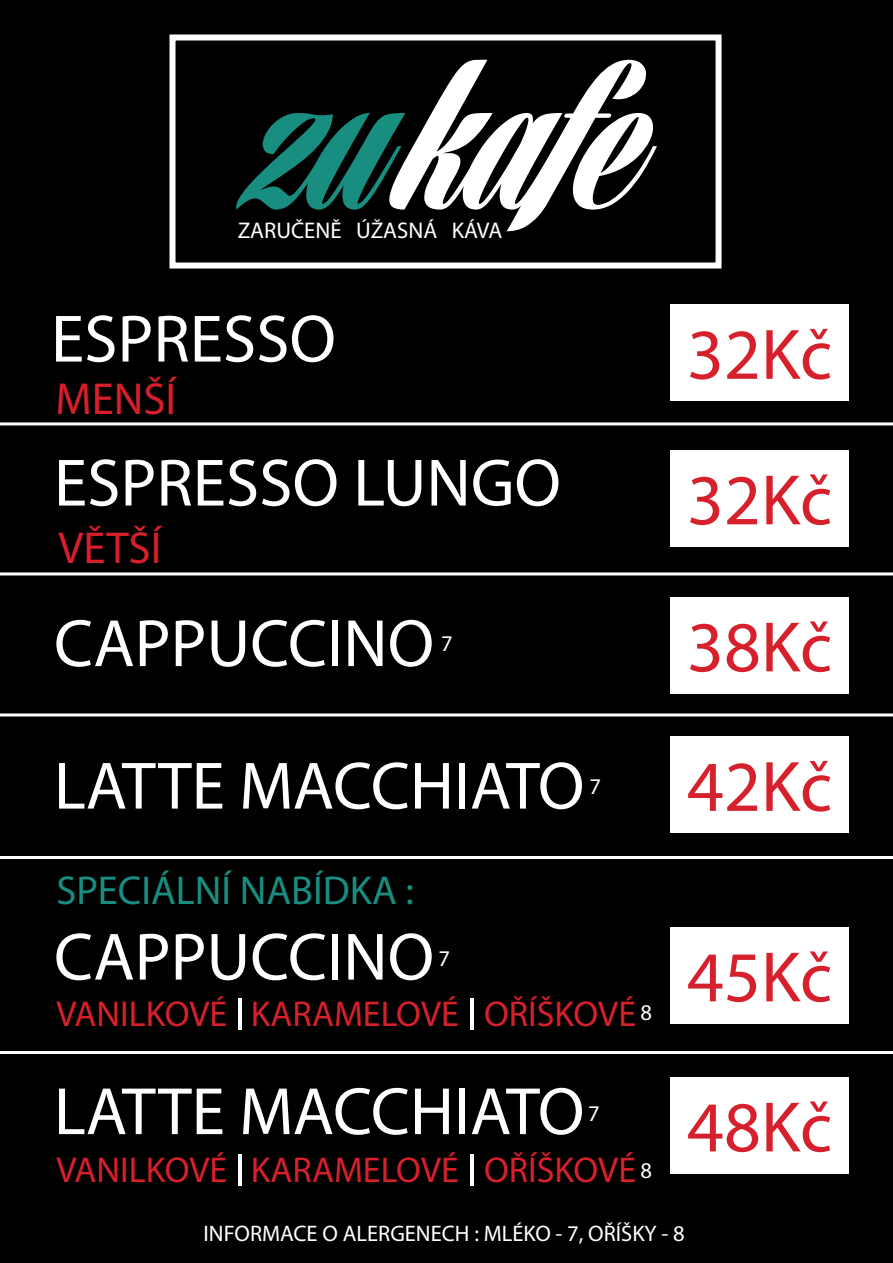
<style>
.page{position:relative;width:893px;height:1263px;background:#000001}
.page>*{position:absolute;margin:0;border:0;box-sizing:border-box;transform-origin:0 0}
.t1{font:72px/146.2px "Myriad Pro";color:#d6202c;text-align:justify}
.t2{font:67.5px/144px "Myriad Pro";color:#fff}
.t3{font:45px "Myriad Pro";color:#d61f2a}
.t4{font:40.5px "Myriad Pro";color:#178e80}
.t5{font:36px "Myriad Pro";color:#d6202c}
.t6{font:22.65px "Myriad Pro";color:#fff}
.t7{font:22.5px "Myriad Pro";color:#fff}
</style>
<div class="page">
<div style="left:670px;top:304px;width:179px;height:96px;background:#fff"></div>
<svg style="left:236px;top:60px;width:421px;height:171px"></svg>
<hr style="left:0;top:422px;width:893px;height:3px;background:#fff">
<hr style="left:0;top:572px;width:893px;height:3px;background:#fff">
<hr style="left:0;top:713px;width:893px;height:3px;background:#fff">
<hr style="left:0;top:856px;width:893px;height:3px;background:#fff">
<hr style="left:0;top:1051px;width:893px;height:3px;background:#fff">
<div style="left:670px;top:450px;width:179px;height:96px;background:#fff"></div>
<div style="left:670px;top:597px;width:179px;height:96px;background:#fff"></div>
<div style="left:670px;top:736px;width:179px;height:96px;background:#fff"></div>
<div style="left:670px;top:927px;width:179px;height:96px;background:#fff"></div>
<div style="left:670px;top:1077px;width:179px;height:96px;background:#fff"></div>
<hr style="left:238px;top:998px;width:3px;height:32px;background:#fff">
<hr style="left:471px;top:998px;width:3px;height:32px;background:#fff">
<hr style="left:238px;top:1154px;width:3px;height:32px;background:#fff">
<hr style="left:471px;top:1154px;width:3px;height:32px;background:#fff">
<div style="left:170px;top:34px;width:552px;height:234px;border:6px solid #fff"></div>
<p class="t6" style="left:238px;top:217px;width:266px">ZARUČENĚ ÚŽASNÁ KÁVA</p>
<p class="t2" style="left:51px;top:266px;width:511px">ESPRESSO<br>ESPRESSO LUNGO</p>
<p class="t3" style="left:56px;top:371px;width:122px">MENŠÍ</p>
<p class="t3" style="left:59px;top:520px;width:105px">VĚTŠÍ</p>
<p class="t2" style="left:54px;top:570px;width:382px">CAPPUCCINO</p>
<p class="t7" style="left:441px;top:630px;width:13px">7</p>
<p class="t2" style="left:54px;top:713px;width:532px">LATTE MACCHIATO</p>
<p class="t7" style="left:590px;top:772px;width:13px">7</p>
<p class="t4" style="left:56px;top:865px;width:359px">SPECIÁLNÍ NABÍDKA :</p>
<p class="t1" style="left:687px;top:280px;width:147px">32Kč 32Kč 38Kč</p>
<p class="t1" style="left:687px;top:712px;width:147px">42Kč</p>
<p class="t2" style="left:54px;top:884px;width:382px">CAPPUCCINO</p>
<p class="t7" style="left:439px;top:944px;width:13px">7</p>
<p class="t1" style="left:687px;top:901px;width:147px;line-height:150px">45Kč<br>48Kč</p>
<p class="t5" style="left:56px;top:992px;width:581px">VANILKOVÉ KARAMELOVÉ OŘÍŠKOVÉ</p>
<p class="t7" style="left:640px;top:999px;width:13px">8</p>
<p class="t2" style="left:54px;top:1038px;width:532px">LATTE MACCHIATO</p>
<p class="t7" style="left:588px;top:1100px;width:13px">7</p>
<p class="t5" style="left:56px;top:1148px;width:581px">VANILKOVÉ KARAMELOVÉ OŘÍŠKOVÉ</p>
<p class="t7" style="left:204px;top:1219px;width:483px">INFORMACE O ALERGENECH : MLÉKO - 7, OŘÍŠKY - 8</p>
<p class="t7" style="left:640px;top:1156px;width:13px">8</p>
</div>
